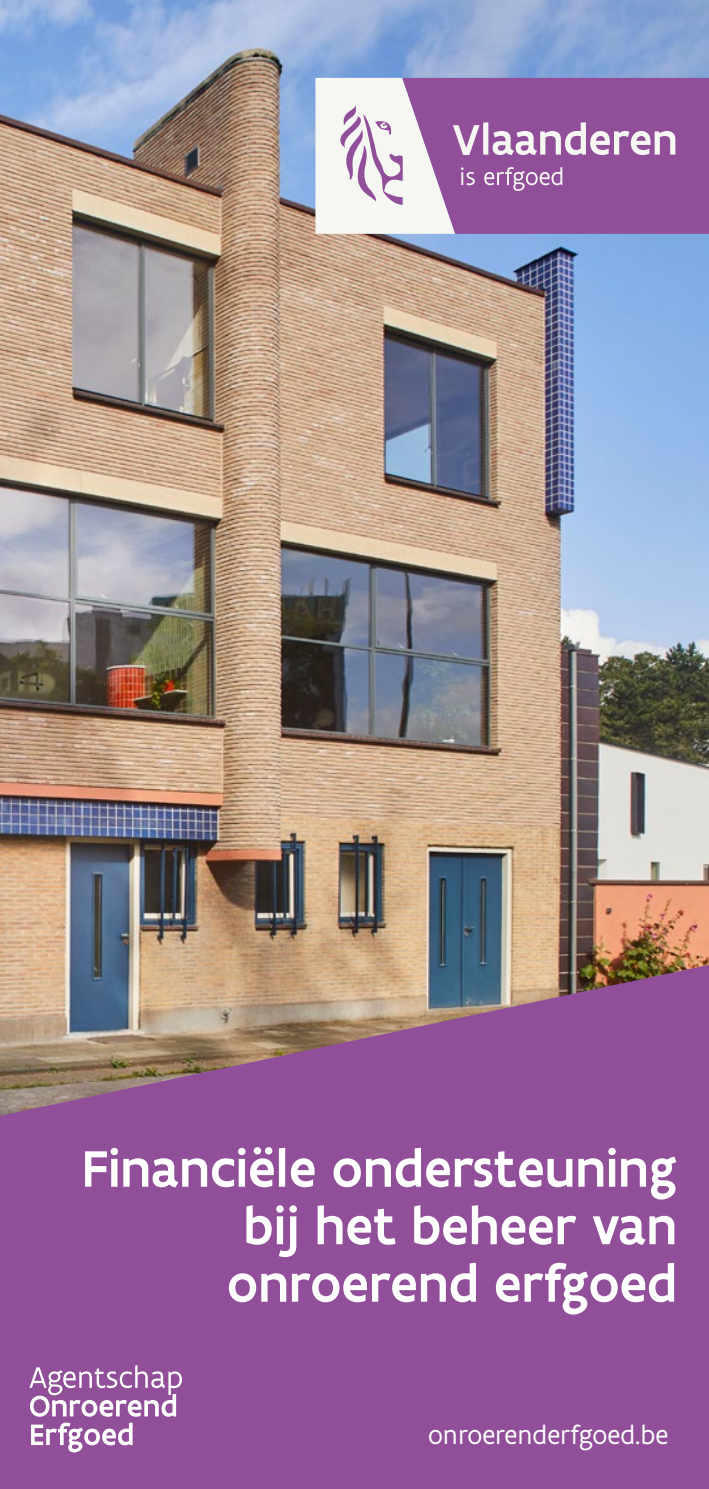
<style>
.page{position:relative;width:709px;height:1489px;background:#fff}
.page>*{position:absolute;margin:0;border:0;box-sizing:border-box;transform-origin:0 0}
.t1{font:500 62.5px/57.5px "Flanders Art Sans";color:#fff;text-align:right}
.t2{font:500 55px/57.5px "Flanders Art Sans";color:#fff;text-align:right}
.t3{font:27.5px "Flanders Art Sans";color:#fff}
</style>
<div class="page">
<img style="left:0;top:0;width:709px;height:964px">
<div style="left:675px;top:78px;width:34px;height:156px;background:#914f9a"></div>
<svg style="left:315px;top:78px;width:360px;height:156px"></svg>
<svg style="left:0;top:964px;width:709px;height:524px;background:#935995"></svg>
<svg style="left:29px;top:1365px;width:153px;height:51px"></svg>
<svg style="left:31px;top:1422px;width:102px;height:30px"></svg>
<p class="t2" style="left:82px;top:1139px;width:597px">Financiële ondersteuning bij het beheer van onroerend erfgoed</p>
<p class="t1" style="left:153px;top:1152px;width:487px">VAREND ERFGOED<br>IN VLAADEREN</p>
<p class="t3" style="left:428px;top:1417px;width:242px">onroerenderfgoed.be</p>
</div>
